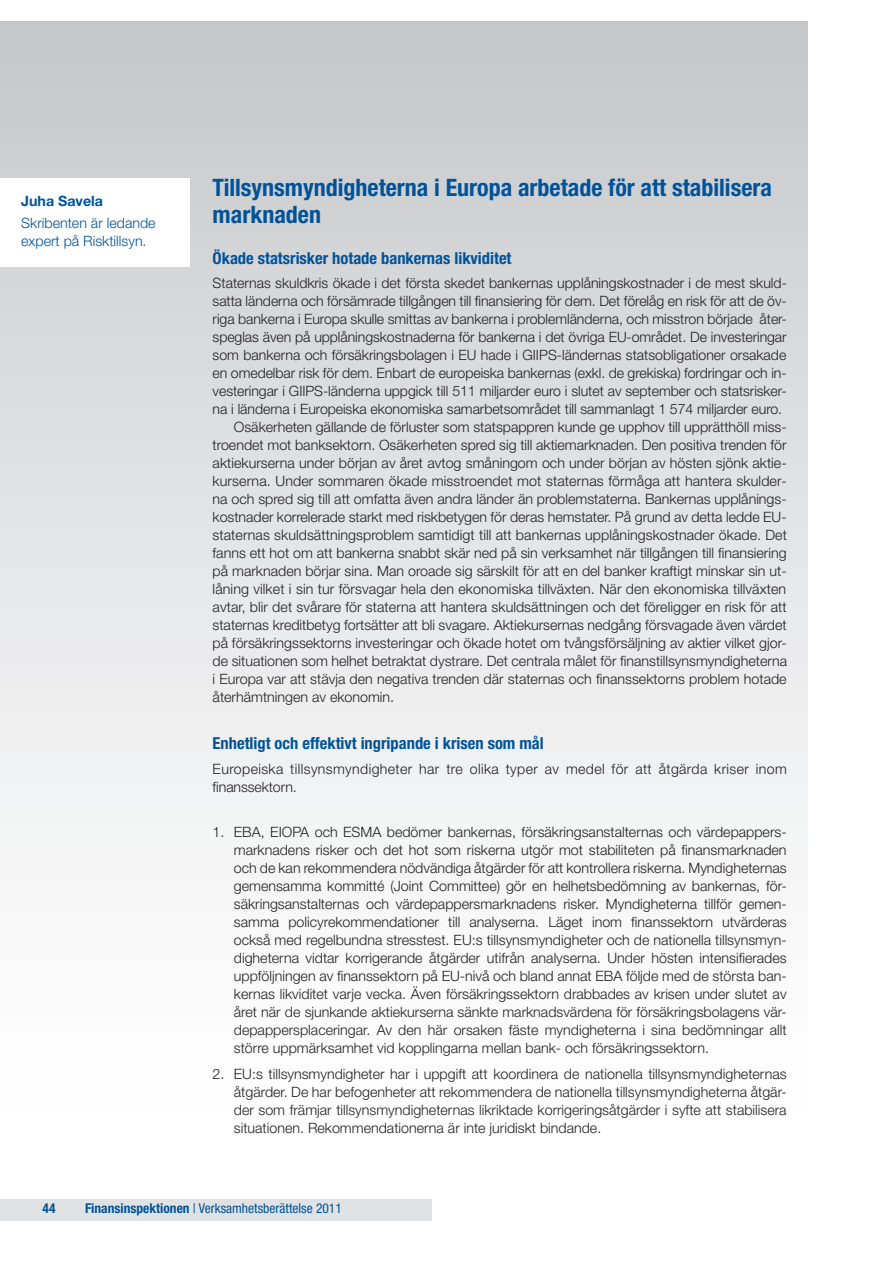
<style>
.page{position:relative;width:893px;height:1263px;background:#fff}
.page>*{position:absolute;margin:0;border:0;box-sizing:border-box;transform-origin:0 0}
.t1{font:700 condensed 24px/27px "Helvetica Neue LT Std";color:#015399}
.t2{font:700 condensed 16.5px "Helvetica Neue LT Std";color:#015399}
.t3{font:300 14.25px/18px "Helvetica Neue LT Std";color:#231f20;text-align:justify}
.t4{font:300 14.25px/18px "Helvetica Neue LT Std";letter-spacing:.03em;color:#231f20}
.t5{font:300 14.25px/18px "Helvetica Neue LT Std";color:#015399}
.t6{font:700 14.25px "Helvetica Neue LT Std";color:#015399}
.t7{font:condensed 13.5px "Helvetica Neue LT Std";color:#015399}
.t8{font:700 condensed 13.5px "Helvetica Neue LT Std";color:#015399}
.s1{font-weight:700}
</style>
<div class="page">
<div style="left:0;top:1199px;width:432px;height:21px;background:#e1e2e4"></div>
<div style="left:0;top:21px;width:808px;height:1138px;background:linear-gradient(to bottom,#c7c9cb,#fff)"></div>
<div style="left:0;top:179px;width:190px;height:88px;background:#fff"></div>
<p class="t6" style="left:21px;top:192px;width:83px">Juha Savela</p>
<p class="t5" style="left:21px;top:214px;width:136px">Skribenten är ledande expert på Risktillsyn.</p>
<h1 class="t1" style="left:213px;top:173px;width:561px">Tillsynsmyndigheterna i Europa arbetade för att stabilisera marknaden</h1>
<p class="t2" style="left:213px;top:248px;width:300px">Ökade statsrisker hotade bankernas likviditet</p>
<p class="t3" style="left:213px;top:274px;width:576px">Staternas skuldkris ökade i det första skedet bankernas upplåningskostnader i de mest skuld-</p>
<p class="t3" style="left:213px;top:292px;width:576px">satta länderna och försämrade tillgången till finansiering för dem. Det förelåg en risk för att de öv-</p>
<p class="t3" style="left:213px;top:310px;width:576px">riga bankerna i Europa skulle smittas av bankerna i problemländerna, och misstron började åter-</p>
<p class="t3" style="left:213px;top:328px;width:576px">speglas även på upplåningskostnaderna för bankerna i det övriga EU-området. De investeringar</p>
<p class="t3" style="left:213px;top:346px;width:575px">som bankerna och försäkringsbolagen i EU hade i GIIPS-ländernas statsobligationer orsakade</p>
<p class="t3" style="left:213px;top:364px;width:575px">en omedelbar risk för dem. Enbart de europeiska bankernas (exkl. de grekiska) fordringar och in-</p>
<p class="t3" style="left:213px;top:382px;width:576px">vesteringar i GIIPS-länderna uppgick till 511 miljarder euro i slutet av september och statsrisker-</p>
<p class="t3" style="left:213px;top:400px;width:571px">na i länderna i Europeiska ekonomiska samarbetsområdet till sammanlagt 1 574 miljarder euro.</p>
<p class="t3" style="left:234px;top:418px;width:554px">Osäkerheten gällande de förluster som statspappren kunde ge upphov till upprätthöll miss-</p>
<p class="t3" style="left:213px;top:436px;width:576px">troendet mot banksektorn. Osäkerheten spred sig till aktiemarknaden. Den positiva trenden för</p>
<p class="t3" style="left:213px;top:454px;width:575px">aktiekurserna under början av året avtog småningom och under början av hösten sjönk aktie-</p>
<p class="t3" style="left:213px;top:472px;width:576px">kurserna. Under sommaren ökade misstroendet mot staternas förmåga att hantera skulder-</p>
<p class="t3" style="left:213px;top:490px;width:576px">na och spred sig till att omfatta även andra länder än problemstaterna. Bankernas upplånings-</p>
<p class="t3" style="left:213px;top:508px;width:575px">kostnader korrelerade starkt med riskbetygen för deras hemstater. På grund av detta ledde EU-</p>
<p class="t3" style="left:213px;top:526px;width:576px">staternas skuldsättningsproblem samtidigt till att bankernas upplåningskostnader ökade. Det</p>
<p class="t3" style="left:213px;top:544px;width:576px">fanns ett hot om att bankerna snabbt skär ned på sin verksamhet när tillgången till finansiering</p>
<p class="t3" style="left:213px;top:562px;width:576px">på marknaden börjar sina. Man oroade sig särskilt för att en del banker kraftigt minskar sin ut-</p>
<p class="t3" style="left:213px;top:580px;width:575px">låning vilket i sin tur försvagar hela den ekonomiska tillväxten. När den ekonomiska tillväxten</p>
<p class="t3" style="left:213px;top:598px;width:575px">avtar, blir det svårare för staterna att hantera skuldsättningen och det föreligger en risk för att</p>
<p class="t3" style="left:213px;top:616px;width:576px">staternas kreditbetyg fortsätter att bli svagare. Aktiekursernas nedgång försvagade även värdet</p>
<p class="t3" style="left:213px;top:634px;width:576px">på försäkringssektorns investeringar och ökade hotet om tvångsförsäljning av aktier vilket gjor-</p>
<p class="t3" style="left:213px;top:652px;width:576px">de situationen som helhet betraktat dystrare. Det centrala målet för finanstillsynsmyndigheterna</p>
<p class="t3" style="left:213px;top:670px;width:576px">i Europa var att stävja den negativa trenden där staternas och finanssektorns problem hotade</p>
<p class="t3" style="left:213px;top:688px;width:183px">återhämtningen av ekonomin.</p>
<p class="t2" style="left:213px;top:733px;width:333px">Enhetligt och effektivt ingripande i krisen som mål</p>
<p class="t4" style="left:213px;top:760px;width:576px">Europeiska tillsynsmyndigheter har tre olika typer av medel för att åtgärda kriser inom finanssektorn.</p>
<p class="t3" style="left:234px;top:822px;width:554px;text-indent:-21px">1. EBA, EIOPA och ESMA bedömer bankernas, försäkringsanstalternas och värdepappers&shy;marknadens risker och det hot som riskerna utgör mot stabiliteten på finansmarknaden och de kan rekommendera nödvändiga åtgärder för att kontrollera riskerna. Myndigheternas gemensamma kommitté (Joint Committee) gör en helhetsbedömning av bankernas, för&shy;säkringsanstalternas och värdepappersmarknadens risker. Myndigheterna tillför gemen&shy;samma policyrekommendationer till analyserna. Läget inom finanssektorn utvärderas också med regelbundna stresstest. EU:s tillsynsmyndigheter och de nationella tillsynsmyn&shy;digheterna vidtar korrigerande åtgärder utifrån analyserna. Under hösten intensifierades uppföljningen av finanssektorn på EU-nivå och bland annat EBA följde med de största ban&shy;kernas likviditet varje vecka. Även försäkringssektorn drabbades av krisen under slutet av året när de sjunkande aktiekurserna sänkte marknadsvärdena för försäkringsbolagens vär&shy;depappersplaceringar. Av den här orsaken fäste myndigheterna i sina bedömningar allt större uppmärksamhet vid kopplingarna mellan bank- och försäkringssektorn.</p>
<p class="t3" style="left:234px;top:1065px;width:554px;text-indent:-21px">2. EU:s tillsynsmyndigheter har i uppgift att koordinera de nationella tillsynsmyndigheternas åtgärder. De har befogenheter att rekommendera de nationella tillsynsmyndigheterna åtgär&shy;der som främjar tillsynsmyndigheternas likriktade korrigeringsåtgärder i syfte att stabilisera situationen. Rekommendationerna är inte juridiskt bindande.</p>
<p class="t8" style="left:43px;top:1200px;width:14px">44</p>
<p class="t7" style="left:85px;top:1200px;width:258px"><span class="s1">Finansinspektionen</span> | Verksamhetsberättelse 2011</p>
</div>
